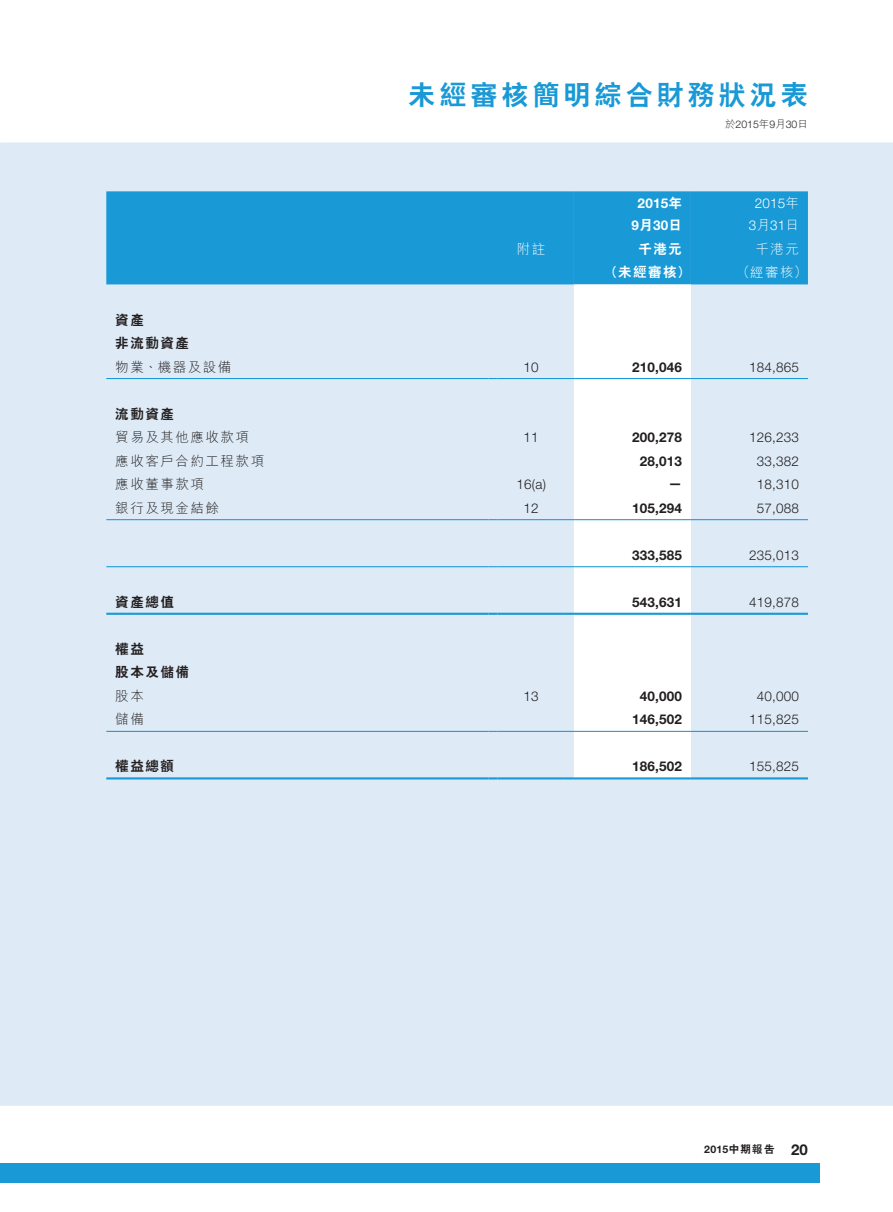
<style>
.page{position:relative;width:893px;height:1212px;background:#fff}
.page>*{position:absolute;margin:0;border:0;box-sizing:border-box;transform-origin:0 0}
.t1{font:800 27px "C Hei 2 HK";letter-spacing:.15em;color:#1999d6}
.t2{font:700 15px "Helvetica Neue LT Std";color:#231f20}
._31_table_tab_6pt{font:300 13.5px "Helvetica Neue LT Std";letter-spacing:.015em;color:#231f20}
._31_table_tab_6pt-2{font:700 13.5px "Helvetica Neue LT Std";letter-spacing:.015em;color:#231f20}
._15_Table_Stub{font:300 13.5px "M Hei HK";letter-spacing:.115em;color:#231f20}
._15_Table_Stub-2{font:800 13.5px "C Hei 2 HK";letter-spacing:.115em;color:#231f20}
._31_table_tab_6pt-3{font:700 13.5px/22.5px "Helvetica Neue LT Std";letter-spacing:.015em;color:#fff;text-align:center}
._31_table_tab_6pt-4{font:300 13.5px/22.5px "Helvetica Neue LT Std";letter-spacing:.015em;color:#fff;text-align:center}
._31_table_tab_6pt-5{font:300 13.5px "M Hei HK";letter-spacing:.115em;color:#fff}
._31_table_tab_6pt-6{font:800 13.5px "C Hei 2 HK";letter-spacing:.115em;color:#fff}
.t3{font:300 10.5px "Helvetica Neue LT Std";color:#231f20}
.t4{font:700 10.5px "Helvetica Neue LT Std";color:#231f20}
.s1{font-family:"M Hei HK"}
.s2{font-family:"C Hei 2 HK";font-weight:800}
</style>
<div class="page">
<div style="left:0;top:142px;width:893px;height:964px;background:#deebf7"></div>
<div style="left:0;top:1163px;width:819px;height:19px;background:#1999d6"></div>
<div style="left:106px;top:191px;width:702px;height:93px;background:#1999d6"></div>
<div style="left:574px;top:191px;width:117px;height:93px;background:#1999d6"></div>
<svg style="left:574px;top:284px;width:117px;height:493px"></svg>
<hr style="left:106px;top:378px;width:382px;height:1px;background:#1999d6">
<hr style="left:497px;top:378px;width:68px;height:1px;background:#1999d6">
<hr style="left:574px;top:378px;width:108px;height:1px;background:#1999d6">
<hr style="left:691px;top:378px;width:108px;height:1px;background:#1999d6">
<hr style="left:106px;top:519px;width:382px;height:1px;background:#1999d6">
<hr style="left:497px;top:519px;width:68px;height:1px;background:#1999d6">
<hr style="left:574px;top:519px;width:108px;height:1px;background:#1999d6">
<hr style="left:691px;top:519px;width:108px;height:1px;background:#1999d6">
<hr style="left:106px;top:566px;width:382px;height:1px;background:#1999d6">
<hr style="left:497px;top:566px;width:68px;height:1px;background:#1999d6">
<hr style="left:574px;top:566px;width:108px;height:1px;background:#1999d6">
<hr style="left:691px;top:566px;width:108px;height:1px;background:#1999d6">
<hr style="left:106px;top:731px;width:382px;height:1px;background:#1999d6">
<hr style="left:497px;top:731px;width:68px;height:1px;background:#1999d6">
<hr style="left:574px;top:731px;width:108px;height:1px;background:#1999d6">
<hr style="left:691px;top:731px;width:108px;height:1px;background:#1999d6">
<hr style="left:106px;top:613px;width:382px;height:2px;background:#1999d6">
<svg style="left:488px;top:613px;width:9px;height:2px"></svg>
<hr style="left:497px;top:613px;width:68px;height:2px;background:#1999d6">
<svg style="left:565px;top:613px;width:9px;height:2px"></svg>
<hr style="left:574px;top:613px;width:108px;height:2px;background:#1999d6">
<svg style="left:682px;top:613px;width:9px;height:2px"></svg>
<hr style="left:691px;top:613px;width:108px;height:2px;background:#1999d6">
<svg style="left:799px;top:613px;width:9px;height:2px"></svg>
<hr style="left:106px;top:777px;width:382px;height:2px;background:#1999d6">
<svg style="left:488px;top:777px;width:9px;height:2px"></svg>
<hr style="left:497px;top:777px;width:68px;height:2px;background:#1999d6">
<svg style="left:565px;top:777px;width:9px;height:2px"></svg>
<hr style="left:574px;top:777px;width:108px;height:2px;background:#1999d6">
<svg style="left:682px;top:777px;width:9px;height:2px"></svg>
<hr style="left:691px;top:777px;width:108px;height:2px;background:#1999d6">
<svg style="left:799px;top:777px;width:9px;height:2px"></svg>
<h1 class="t1" style="left:408px;top:77px;width:401px">未經審核簡明綜合財務狀況表</h1>
<p class="t3" style="left:725px;top:117px;width:84px"><span class="s1">於</span>2015<span class="s1">年月</span>9 30<span class="s1">日</span></p>
<p class="_31_table_tab_6pt-5" style="left:517px;top:239px;width:30px">附註</p>
<p class="_31_table_tab_6pt-3" style="left:632px;top:192px;width:52px">2015<span class="s2">年<br>月</span>9 30<span class="s2">日</span></p>
<p class="_31_table_tab_6pt-4" style="left:749px;top:192px;width:52px">2015<span class="s1">年<br>月</span>3 31<span class="s1">日</span></p>
<p class="_31_table_tab_6pt-5" style="left:755px;top:239px;width:45px">千港元</p>
<p class="_31_table_tab_6pt-6" style="left:638px;top:240px;width:45px">千港元</p>
<p class="_31_table_tab_6pt-6" style="left:604px;top:263px;width:87px">（未經審核）</p>
<p class="_31_table_tab_6pt-5" style="left:736px;top:263px;width:72px">（經審核(</p>
<p class="_15_Table_Stub-2" style="left:115px;top:310px;width:30px">資產</p>
<p class="_15_Table_Stub-2" style="left:115px;top:334px;width:75px">非流動資產</p>
<p class="_15_Table_Stub" style="left:115px;top:357px;width:118px">物業、機器及設備</p>
<p class="_15_Table_Stub-2" style="left:115px;top:405px;width:60px">流動資產</p>
<p class="_31_table_tab_6pt" style="left:524px;top:358px;width:17px">10</p>
<p class="_31_table_tab_6pt-2" style="left:632px;top:358px;width:51px">210,046</p>
<p class="_31_table_tab_6pt" style="left:749px;top:358px;width:51px">184,865</p>
<p class="_15_Table_Stub" style="left:115px;top:428px;width:135px">貿易及其他應收款項</p>
<p class="_31_table_tab_6pt" style="left:524px;top:429px;width:17px">11</p>
<p class="_31_table_tab_6pt-2" style="left:632px;top:429px;width:51px">200,278</p>
<p class="_31_table_tab_6pt" style="left:749px;top:429px;width:51px">126,233</p>
<p class="_15_Table_Stub" style="left:115px;top:451px;width:150px">應收客戶合約工程款項</p>
<p class="_31_table_tab_6pt-2" style="left:640px;top:452px;width:44px">28,013</p>
<p class="_31_table_tab_6pt" style="left:757px;top:453px;width:44px">33,382</p>
<p class="_15_Table_Stub" style="left:115px;top:475px;width:90px">應收董事款項</p>
<p class="_31_table_tab_6pt" style="left:516px;top:476px;width:31px">1 6 (a(</p>
<p class="_31_table_tab_6pt-2" style="left:668px;top:475px;width:15px">—</p>
<p class="_31_table_tab_6pt" style="left:757px;top:476px;width:44px">18,310</p>
<p class="_15_Table_Stub" style="left:115px;top:498px;width:105px">銀行及現金結餘</p>
<p class="_31_table_tab_6pt" style="left:524px;top:500px;width:17px">12</p>
<p class="_31_table_tab_6pt-2" style="left:632px;top:499px;width:51px">105,294</p>
<p class="_31_table_tab_6pt" style="left:757px;top:500px;width:44px">57,088</p>
<p class="_31_table_tab_6pt-2" style="left:632px;top:547px;width:51px">333,585</p>
<p class="_31_table_tab_6pt" style="left:749px;top:547px;width:51px">235,013</p>
<p class="_15_Table_Stub-2" style="left:115px;top:593px;width:60px">資產總值</p>
<p class="_15_Table_Stub-2" style="left:115px;top:640px;width:30px">權益</p>
<p class="_15_Table_Stub-2" style="left:115px;top:663px;width:75px">股本及儲備</p>
<p class="_31_table_tab_6pt-2" style="left:632px;top:594px;width:51px">543,631</p>
<p class="_31_table_tab_6pt" style="left:749px;top:594px;width:51px">419,878</p>
<p class="_15_Table_Stub" style="left:115px;top:686px;width:30px">股本</p>
<p class="_31_table_tab_6pt" style="left:524px;top:688px;width:17px">13</p>
<p class="_31_table_tab_6pt-2" style="left:640px;top:688px;width:44px">40,000</p>
<p class="_31_table_tab_6pt" style="left:757px;top:688px;width:44px">40,000</p>
<p class="_15_Table_Stub" style="left:115px;top:710px;width:30px">儲備</p>
<p class="_31_table_tab_6pt-2" style="left:632px;top:711px;width:51px">146,502</p>
<p class="_31_table_tab_6pt" style="left:749px;top:711px;width:51px">115,825</p>
<p class="_15_Table_Stub-2" style="left:115px;top:757px;width:60px">權益總額</p>
<p class="_31_table_tab_6pt-2" style="left:632px;top:758px;width:51px">186,502</p>
<p class="_31_table_tab_6pt" style="left:749px;top:758px;width:51px">155,825</p>
<p class="t4" style="left:704px;top:1143px;width:72px">2015<span class="s2">中期報告</span></p>
<p class="t2" style="left:791px;top:1140px;width:18px">20</p>
</div>
